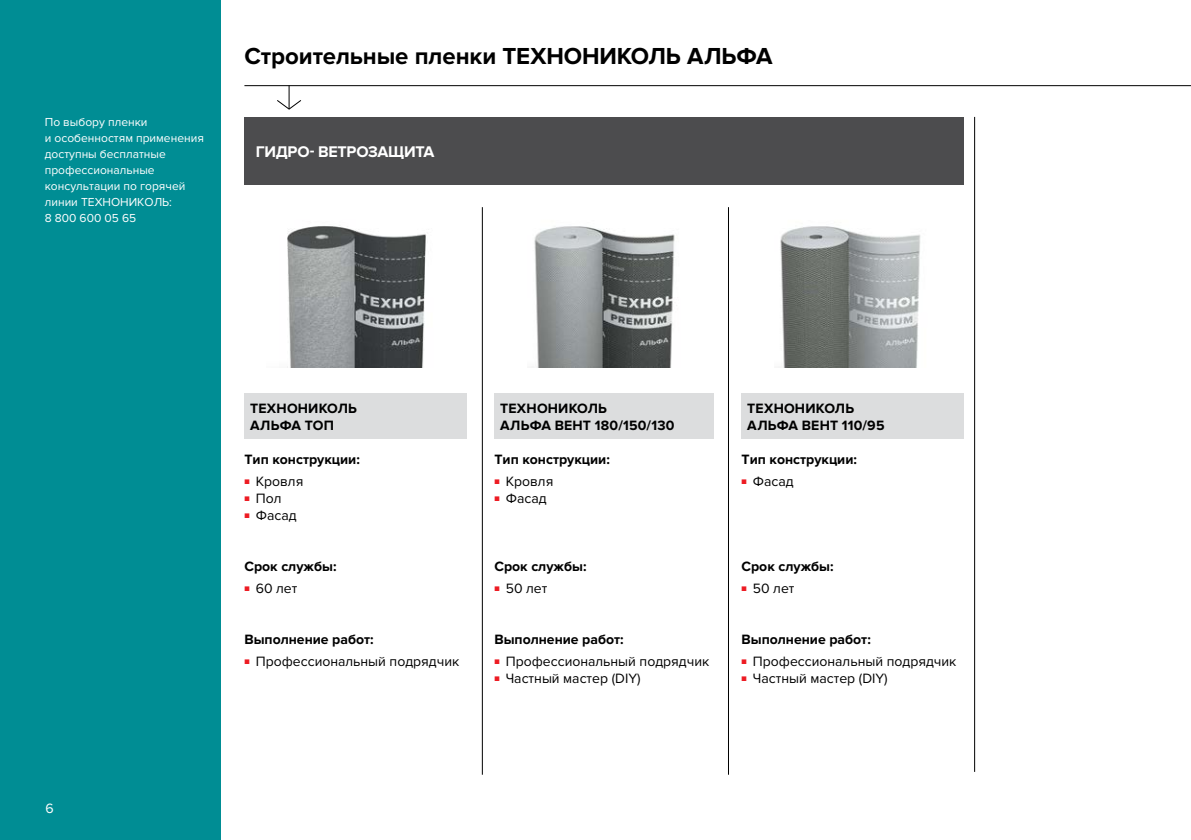
<style>
.page{position:relative;width:1191px;height:840px;background:#fff}
.page>*{position:absolute;margin:0;border:0;box-sizing:border-box;transform-origin:0 0}
.t1{font:700 24px "Proxima Nova";letter-spacing:-.005em;color:#000}
.t2{font:700 16px "Proxima Nova";color:#fff}
.t3{font:700 14px/16.8px "Proxima Nova";color:#000}
.t4{font:14px "Proxima Nova";color:#000}
.t5{font:700 14px "Proxima Nova";letter-spacing:.02em;color:#000}
.t6{font:14px "Proxima Nova";color:#fff}
.t7{font:12px/16px "Proxima Nova";color:#fff}
.s1{font-size:8px;color:#ed1b23}
</style>
<div class="page">
<img style="left:287px;top:226px;width:139px;height:142px">
<img style="left:534px;top:226px;width:143px;height:142px">
<img style="left:780px;top:226px;width:141px;height:142px">
<div style="left:0;top:0;width:220px;height:839px;background:#008d94"></div>
<div style="left:244px;top:117px;width:720px;height:67px;background:#4c4c4e"></div>
<hr style="left:244px;top:85px;width:947px;height:1px;background:#000">
<svg style="left:276px;top:85px;width:26px;height:25px"></svg>
<hr style="left:974px;top:117px;width:1px;height:654px;background:#000">
<hr style="left:728px;top:207px;width:1px;height:567px;background:#000">
<hr style="left:482px;top:207px;width:1px;height:567px;background:#000">
<div style="left:244px;top:393px;width:223px;height:45px;background:#dcddde"></div>
<div style="left:494px;top:393px;width:220px;height:45px;background:#dcddde"></div>
<div style="left:741px;top:393px;width:223px;height:45px;background:#dcddde"></div>
<p class="t7" style="left:45px;top:114px;width:161px">По выбору пленки<br>и особенностям применения доступны бесплатные профессиональные консультации по горячей линии ТЕХНОНИКОЛЬ:<br>8 800 600 05 65</p>
<h1 class="t1" style="left:244px;top:42px;width:276px">Строительные пленки ТЕХНОНИКОЛЬ</h1>
<h1 class="t1" style="left:687px;top:42px;width:18px">АЛЬ</h1>
<h1 class="t1" style="left:736px;top:42px;width:38px">ФА</h1>
<p class="t2" style="left:256px;top:142px;width:180px">Гидро- ветрозащита</p>
<p class="t6" style="left:45px;top:800px;width:10px">6</p>
<p class="t3" style="left:250px;top:400px;width:11px">ТЕХНОНИКОЛЬ<br>АЛЬ</p>
<p class="t3" style="left:280px;top:416px;width:36px">ФА ТОП</p>
<p class="t3" style="left:500px;top:400px;width:11px">ТЕХНОНИКОЛЬ<br>АЛЬ</p>
<p class="t3" style="left:530px;top:416px;width:35px">ФА ВЕНТ</p>
<p class="t5" style="left:595px;top:416px;width:81px">180/150/130</p>
<p class="t3" style="left:747px;top:400px;width:11px">ТЕХНОНИКОЛЬ<br>АЛЬ</p>
<p class="t3" style="left:777px;top:416px;width:35px">ФА ВЕНТ</p>
<p class="t3" style="left:842px;top:416px;width:44px">110/95</p>
<p class="t3" style="left:244px;top:451px;width:117px">Тип конструкции:</p>
<p class="t4" style="left:244px;top:473px;width:60px"><span class="s1">■</span> Кровля</p>
<p class="t4" style="left:244px;top:490px;width:39px"><span class="s1">■</span> Пол</p>
<p class="t4" style="left:244px;top:507px;width:54px"><span class="s1">■</span> Фасад</p>
<p class="t3" style="left:244px;top:557px;width:94px">Срок службы:</p>
<p class="t4" style="left:244px;top:580px;width:55px"><span class="s1">■</span> 60 лет</p>
<p class="t3" style="left:494px;top:451px;width:117px">Тип конструкции:</p>
<p class="t4" style="left:494px;top:473px;width:60px"><span class="s1">■</span> Кровля</p>
<p class="t4" style="left:494px;top:490px;width:54px"><span class="s1">■</span> Фасад</p>
<p class="t3" style="left:494px;top:557px;width:94px">Срок службы:</p>
<p class="t4" style="left:494px;top:580px;width:55px"><span class="s1">■</span> 50 лет</p>
<p class="t3" style="left:741px;top:451px;width:117px">Тип конструкции:</p>
<p class="t4" style="left:741px;top:473px;width:54px"><span class="s1">■</span> Фасад</p>
<p class="t3" style="left:741px;top:557px;width:94px">Срок службы:</p>
<p class="t4" style="left:741px;top:580px;width:55px"><span class="s1">■</span> 50 лет</p>
<p class="t3" style="left:244px;top:630px;width:131px">Выполнение работ:</p>
<p class="t4" style="left:244px;top:653px;width:216px"><span class="s1">■</span> Профессиональный подрядчик</p>
<p class="t3" style="left:494px;top:630px;width:131px">Выполнение работ:</p>
<p class="t4" style="left:494px;top:653px;width:216px"><span class="s1">■</span> Профессиональный подрядчик</p>
<p class="t4" style="left:494px;top:669px;width:148px"><span class="s1">■</span> Частный мастер (DIY)</p>
<p class="t3" style="left:741px;top:630px;width:131px">Выполнение работ:</p>
<p class="t4" style="left:741px;top:653px;width:216px"><span class="s1">■</span> Профессиональный подрядчик</p>
<p class="t4" style="left:741px;top:669px;width:148px"><span class="s1">■</span> Частный мастер (DIY)</p>
</div>
